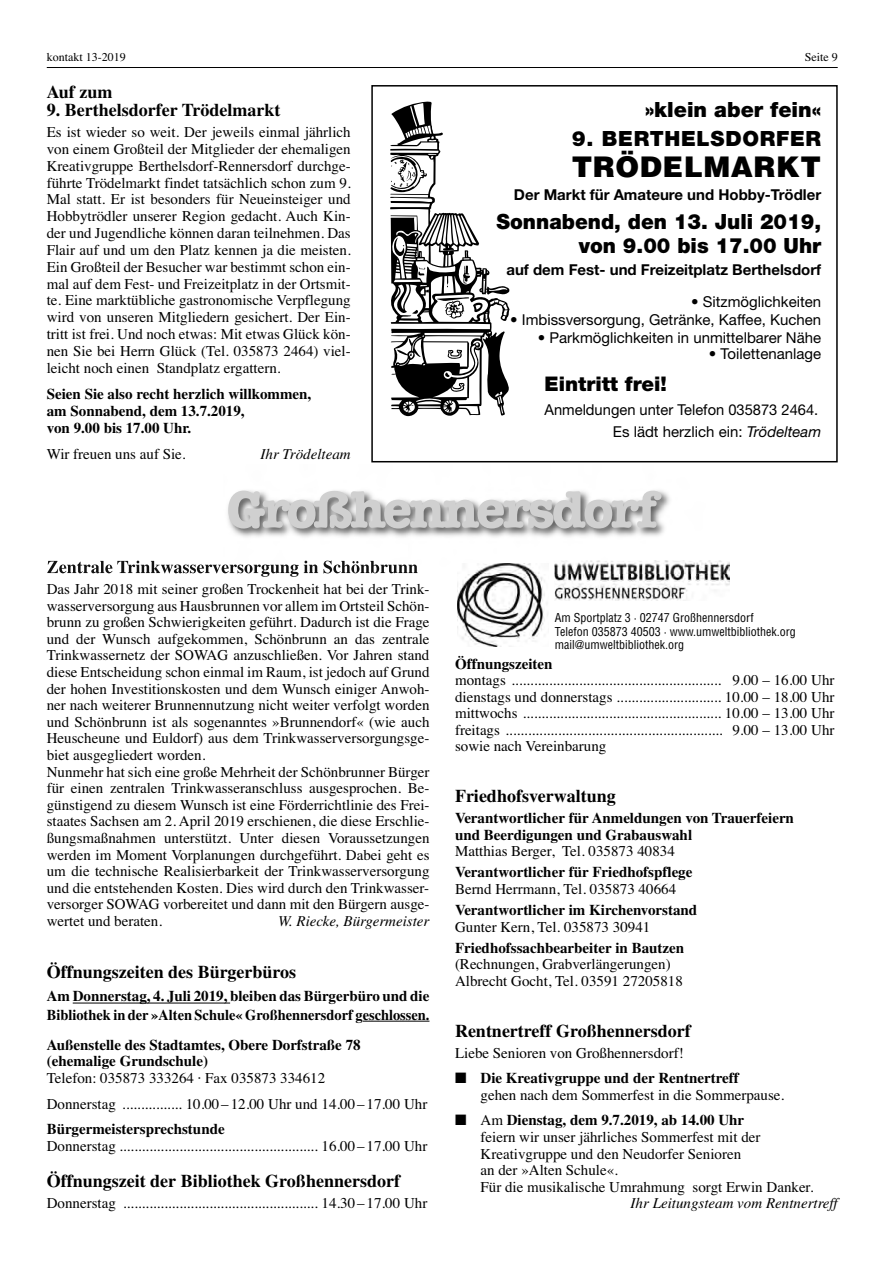
<style>
.page{position:relative;width:893px;height:1263px;background:#fff}
.page>*{position:absolute;margin:0;border:0;box-sizing:border-box;transform-origin:0 0}
.t1{font:700 54px "American Typewriter";letter-spacing:-.055em;color:#d0d0d0}
.t2{font:900 28.5px "Helvetica";letter-spacing:.02em;color:#000}
.t3{font:900 21px/24px "Helvetica Neue";color:#000;text-align:right}
.t4{font:900 21px "Helvetica Neue";letter-spacing:.035em;color:#000}
.t5{font:900 20.25px "Helvetica Neue";color:#000}
.t6{font:700 18px "Times";color:#000}
.t7{font:15px/16.6px "Times";color:#000}
.t8{font:700 15px/16.8px "Times";color:#000}
.t9{font:15px "Helvetica Neue";color:#000}
.t10{font:700 15px "Helvetica Neue";color:#000}
.t11{font:italic 15px "Times";color:#000}
.t12{font:condensed 12px/13.5px "Helvetica";color:#000}
.t13{font:12px "Times";color:#000}
.s1{font-style:italic}
.s2{font-weight:700}
</style>
<div class="page">
<hr style="left:47px;top:67px;width:791px;height:1px;background:#000">
<div style="left:371px;top:85px;width:467px;height:377px;border:2px solid #000"></div>
<svg style="left:390px;top:101px;width:120px;height:315px"></svg>
<hr style="left:73px;top:1003px;width:157px;height:1px;background:#000">
<hr style="left:363px;top:1021px;width:66px;height:1px;background:#000">
<img style="left:555px;top:574px;width:175px;height:27px">
<img style="left:457px;top:574px;width:88px;height:73px">
<img style="left:48px;top:490px;width:622px;height:84px">
<img style="left:47px;top:561px;width:113px;height:12px">
<img style="left:555px;top:560px;width:175px;height:14px">
<img style="left:457px;top:563px;width:92px;height:11px">
<p class="t13" style="left:47px;top:52px;width:80px">kontakt 13-2019</p>
<p class="t13" style="left:805px;top:52px;width:34px">Seite 9</p>
<p class="t6" style="left:47px;top:81px;width:67px">Auf zum</p>
<p class="t6" style="left:47px;top:99px;width:235px">9. Berthelsdorfer Trödelmarkt</p>
<p class="t7" style="left:47px;top:125px;width:305px;text-align:justify">Es ist wieder so weit. Der jeweils einmal jährlich von einem Großteil der Mitglieder der ehemaligen Kreativgruppe Berthelsdorf-Rennersdorf durchge&shy;führte Trödelmarkt findet tatsächlich schon zum 9.<br>Mal statt. Er ist besonders für Neueinsteiger und Hobbytrödler unserer Region gedacht. Auch Kin&shy;der und Jugendliche können daran teilnehmen. Das Flair auf und um den Platz kennen ja die meisten.<br>Ein Großteil der Besucher war bestimmt schon ein&shy;mal auf dem Fest- und Freizeitplatz in der Ortsmit&shy;te. Eine marktübliche gastronomische Verpflegung wird von unseren Mitgliedern gesichert. Der Ein&shy;tritt ist frei. Und noch etwas: Mit etwas Glück kön&shy;nen Sie bei Herrn Glück (Tel. 035873 2464) viel&shy;leicht noch einen Standplatz ergattern.</p>
<p class="t8" style="left:47px;top:385px;width:266px">Seien Sie also recht herzlich willkommen, am Sonnabend, dem 13.7.2019,<br>von 9.00 bis 17.00 Uhr.</p>
<p class="t7" style="left:47px;top:447px;width:140px">Wir freuen uns auf Sie.</p>
<p class="t11" style="left:261px;top:448px;width:92px">Ihr Trödelteam</p>
<h3 class="t3" style="left:645px;top:99px;width:178px">»klein aber fein«</h3>
<h3 class="t4" style="left:572px;top:131px;width:251px">9. BERTHELSDORFER</h3>
<h2 class="t2" style="left:572px;top:156px;width:251px">TRÖDELMARKT</h2>
<p class="t10" style="left:514px;top:190px;width:309px">Der Markt für Amateure und Hobby-Trödler</p>
<h3 class="t3" style="left:496px;top:211px;width:326px">Sonnabend, den 13. Juli 2019, von 9.00 bis 17.00 Uhr</h3>
<p class="t10" style="left:506px;top:265px;width:316px">auf dem Fest- und Freizeitplatz Berthelsdorf</p>
<p class="t9" style="left:691px;top:296px;width:132px">• Sitzmöglichkeiten</p>
<p class="t9" style="left:510px;top:314px;width:313px">• Imbissversorgung, Getränke, Kaffee, Kuchen</p>
<p class="t9" style="left:538px;top:332px;width:285px">• Parkmöglichkeiten in unmittelbarer Nähe</p>
<p class="t9" style="left:709px;top:349px;width:114px">• Toilettenanlage</p>
<h3 class="t5" style="left:544px;top:376px;width:124px">Eintritt frei!</h3>
<p class="t9" style="left:544px;top:404px;width:275px">Anmeldungen unter Telefon 035873 2464.</p>
<p class="t9" style="left:613px;top:427px;width:210px">Es lädt herzlich ein: <span class="s1">Trödelteam</span></p>
<h1 class="t1" style="left:227px;top:490px;width:433px">Großhennersdorf</h1>
<p class="t7" style="left:47px;top:582px;width:384px">Das Jahr 2018 mit seiner großen Trockenheit hat bei der Trink&shy;wasserversorgung aus Hausbrunnen vor allem im Ortsteil Schön&shy;brunn zu großen Schwierigkeiten geführt. Dadurch ist die Frage und der Wunsch aufgekommen, Schönbrunn an das zentrale Trinkwassernetz der SOWAG anzuschließen. Vor Jahren stand diese Entscheidung schon einmal im Raum, ist jedoch auf Grund der hohen Investitionskosten und dem Wunsch einiger Anwoh&shy;ner nach weiterer Brunnennutzung nicht weiter verfolgt worden und Schönbrunn ist als sogenanntes »Brunnendorf« (wie auch Heuscheune und Euldorf) aus dem Trinkwasserversorgungsge&shy;biet ausgegliedert worden.<br>Nunmehr hat sich eine große Mehrheit der Schönbrunner Bürger für einen zentralen Trinkwasseranschluss ausgesprochen. Be&shy;günstigend zu diesem Wunsch ist eine Förderrichtlinie des Frei&shy;staates Sachsen am 2. April 2019 erschienen, die diese Erschlie&shy;ßungsmaßnahmen unterstützt. Unter diesen Voraussetzungen werden im Moment Vorplanungen durchgeführt. Dabei geht es um die technische Realisierbarkeit der Trinkwasserversorgung und die entstehenden Kosten. Dies wird durch den Trinkwasser&shy;versorger SOWAG vorbereitet und dann mit den Bürgern ausge&shy;wertet und beraten.</p>
<p class="t11" style="left:278px;top:915px;width:153px">W. Riecke, Bürgermeister</p>
<p class="t6" style="left:47px;top:961px;width:251px">Öffnungszeiten des Bürgerbüros</p>
<p class="t8" style="left:47px;top:987px;width:384px;line-height:18.1px">Am Donnerstag, 4. Juli 2019, bleiben das Bürgerbüro und die<br>Bibliothek in der »Alten Schule« Großhennersdorf geschlossen.</p>
<p class="t8" style="left:47px;top:1036px;width:315px">Außenstelle des Stadtamtes, Obere Dorfstraße 78 (ehemalige Grundschule)</p>
<p class="t7" style="left:47px;top:1066px;width:382px;line-height:25.7px">Telefon: 035873 333264 · Fax 035873 334612<br>Donnerstag ................ 10.00 – 12.00 Uhr und 14.00 – 17.00 Uhr</p>
<p class="t8" style="left:47px;top:1120px;width:179px">Bürgermeistersprechstunde</p>
<p class="t7" style="left:47px;top:1139px;width:382px">Donnerstag ..................................................... 16.00 – 17.00 Uhr</p>
<p class="t6" style="left:47px;top:1170px;width:355px">Öffnungszeit der Bibliothek Großhennersdorf</p>
<p class="t7" style="left:47px;top:1196px;width:382px">Donnerstag .................................................... 14.30 – 17.00 Uhr</p>
<p class="t12" style="left:555px;top:612px;width:242px">Am Sportplatz 3 · 02747 Großhennersdorf<br>Telefon 035873 40503 · www.umweltbibliothek.org mail@umweltbibliothek.org</p>
<p class="t8" style="left:455px;top:655px;width:99px">Öffnungszeiten</p>
<p class="t7" style="left:455px;top:673px;width:381px;text-align:justify">montags ........................................................ 9.00 – 16.00 Uhr dienstags und donnerstags ............................ 10.00 – 18.00 Uhr mittwochs ..................................................... 10.00 – 13.00 Uhr freitags .......................................................... 9.00 – 13.00 Uhr sowie nach Vereinbarung</p>
<p class="t6" style="left:455px;top:786px;width:162px">Friedhofsverwaltung</p>
<p class="t8" style="left:455px;top:810px;width:340px">Verantwortlicher für Anmeldungen von Trauerfeiern und Beerdigungen und Grabauswahl</p>
<p class="t7" style="left:455px;top:844px;width:221px">Matthias Berger, Tel. 035873 40834</p>
<p class="t8" style="left:455px;top:864px;width:239px">Verantwortlicher für Friedhofspflege</p>
<p class="t7" style="left:455px;top:882px;width:223px">Bernd Herrmann, Tel. 035873 40664</p>
<p class="t8" style="left:455px;top:901px;width:244px">Verantwortlicher im Kirchenvorstand</p>
<p class="t7" style="left:455px;top:920px;width:197px">Gunter Kern, Tel. 035873 30941</p>
<p class="t8" style="left:455px;top:939px;width:231px">Friedhofssachbearbeiter in Bautzen</p>
<p class="t7" style="left:455px;top:957px;width:229px">(Rechnungen, Grabverlängerungen)<br>Albrecht Gocht, Tel. 03591 27205818</p>
<p class="t6" style="left:455px;top:1020px;width:237px">Rentnertreff Großhennersdorf</p>
<p class="t7" style="left:455px;top:1046px;width:230px">Liebe Senioren von Großhennersdorf!</p>
<p class="t7" style="left:480px;top:1071px;width:305px;text-indent:-26px">■ <span class="s2">Die Kreativgruppe und der Rentnertreff<br></span>gehen nach dem Sommerfest in die Sommerpause.</p>
<p class="t7" style="left:480px;top:1113px;width:335px;text-indent:-26px">■ Am <span class="s2">Dienstag, dem 9.7.2019, ab 14.00 Uhr<br></span>feiern wir unser jährliches Sommerfest mit der Kreativgruppe und den Neudorfer Senioren<br>an der »Alten Schule«.<br>Für die musikalische Umrahmung sorgt Erwin Danker.</p>
<p class="t11" style="left:631px;top:1198px;width:209px">Ihr Leitungsteam vom Rentnertreff</p>
</div>
